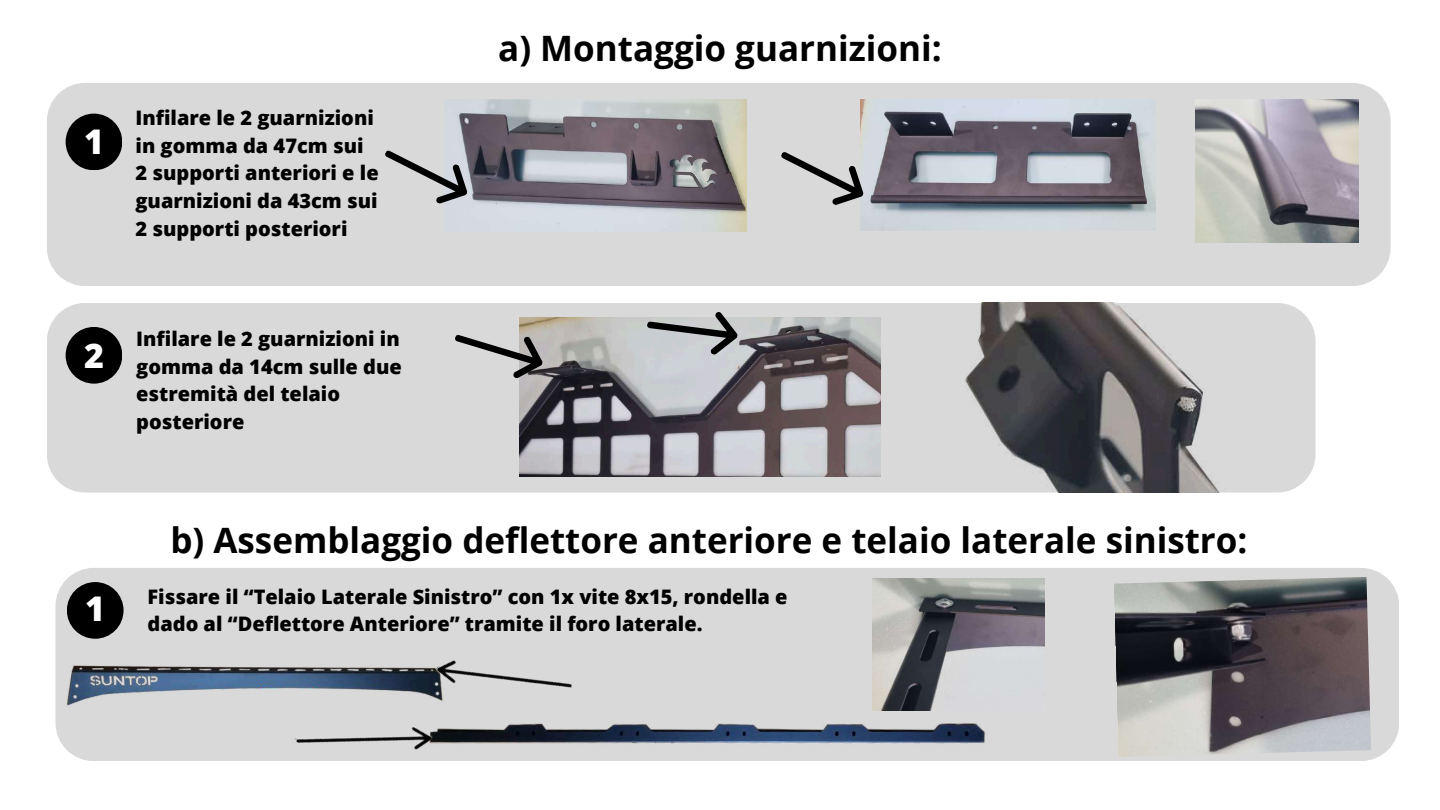
<style>
.page{position:relative;width:1440px;height:810px;background:#fff}
.page>*{position:absolute;margin:0;border:0;box-sizing:border-box;transform-origin:0 0}
.t1{font:700 35px "Open Sans";color:#000}
.t2{font:800 34px "Open Sans";color:#fff}
.t3{font:800 20px/27.8px "Open Sans";color:#000}
</style>
<div class="page">
<div style="left:47px;top:83px;width:1344px;height:203px;background:#d9d9d9"></div>
<div style="left:47px;top:303px;width:1268px;height:190px;background:#d9d9d9"></div>
<div style="left:66px;top:114px;width:56px;height:56px;background:#000;border-radius:50%"></div>
<div style="left:66px;top:327px;width:56px;height:57px;background:#000;border-radius:50%"></div>
<img style="left:445px;top:100px;width:301px;height:132px">
<img style="left:860px;top:100px;width:296px;height:130px">
<img style="left:520px;top:318px;width:361px;height:158px">
<svg style="left:772px;top:134px;width:101px;height:81px;background:#c0c1c1"></svg>
<svg style="left:644px;top:303px;width:97px;height:55px;background:#acaeb0"></svg>
<svg style="left:449px;top:316px;width:100px;height:69px;background:#b4b2b0"></svg>
<svg style="left:376px;top:133px;width:101px;height:80px;background:#b6b7b9"></svg>
<img style="left:1196px;top:100px;width:163px;height:143px">
<img style="left:917px;top:303px;width:348px;height:190px">
<div style="left:55px;top:568px;width:1344px;height:193px;background:#d9d9d9"></div>
<div style="left:67px;top:582px;width:57px;height:57px;background:#000;border-radius:50%"></div>
<img style="left:1114px;top:577px;width:257px;height:180px">
<img style="left:873px;top:578px;width:172px;height:132px">
<img style="left:437px;top:710px;width:557px;height:45px">
<img style="left:64px;top:659px;width:366px;height:51px">
<img style="left:290px;top:665px;width:147px;height:96px">
<img style="left:430px;top:605px;width:147px;height:147px">
<h2 class="t2" style="left:84px;top:118px;width:21px">1</h2>
<p class="t3" style="left:136px;top:103px;width:245px">Infilare le 2 guarnizioni in gomma da 47cm sui<br>2 supporti anteriori e le guarnizioni da 43cm sui<br>2 supporti posteriori</p>
<h2 class="t2" style="left:84px;top:331px;width:21px">2</h2>
<p class="t3" style="left:136px;top:324px;width:267px">Infilare le 2 guarnizioni in gomma da 14cm sulle due estremità del telaio posteriore</p>
<h1 class="t1" style="left:498px;top:24px;width:445px">a) Montaggio guarnizioni:</h1>
<h1 class="t1" style="left:170px;top:515px;width:1079px">b) Assemblaggio deflettore anteriore e telaio laterale sinistro:</h1>
<h2 class="t2" style="left:85px;top:585px;width:21px">1</h2>
<p class="t3" style="left:148px;top:582px;width:642px">Fissare il “Telaio Laterale Sinistro” con 1x vite 8x15, rondella e dado al “Deflettore Anteriore” tramite il foro laterale.</p>
</div>
